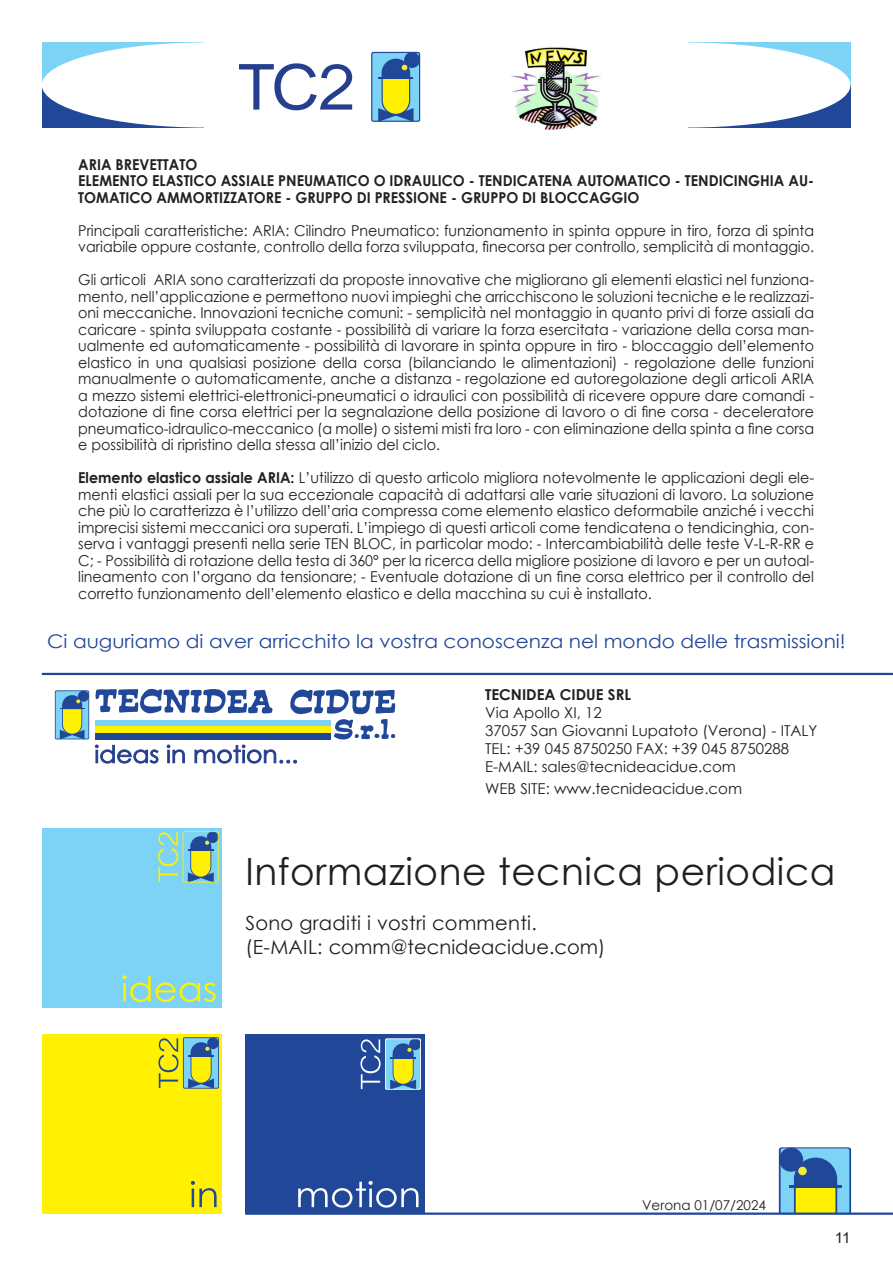
<style>
.page{position:relative;width:893px;height:1263px;background:#fff}
.page>*{position:absolute;margin:0;border:0;box-sizing:border-box;transform-origin:0 0}
.t1{font:37.5px "Century Gothic";letter-spacing:.015em;color:#231f20}
.t2{font:19.5px "Century Gothic";letter-spacing:.015em;color:#231f20}
.t3{font:18.75px "Century Gothic";color:#214898;scale:1.07 1}
.Note_Part_EN_2{font:15px/16.5px "Century Gothic";color:#231f20;text-align:justify;scale:.95 1}
.Note_Part_EN_2-2{font:700 15px/16.5px "Century Gothic";color:#231f20;scale:.95 1}
.Note_Part_EN_2-3{font:15px "Century Gothic";color:#231f20}
.Note_Part_EN_2-4{font:700 15px "Century Gothic";color:#231f20}
.pag_sx{font:15px "Arial";color:#231f20}
.t4{font:13.5px "Century Gothic";color:#231f20}
.s1{font-weight:700}
</style>
<div class="page">
<div style="left:42px;top:43px;width:808px;height:42px;background:#7cd3f6"></div>
<div style="left:42px;top:85px;width:808px;height:43px;background:#214898"></div>
<div style="left:42px;top:43px;width:325px;height:85px;background:#fff;border-radius:50%"></div>
<div style="left:525px;top:43px;width:325px;height:85px;background:#fff;border-radius:50%"></div>
<div style="left:205px;top:36px;width:483px;height:102px;background:#fff"></div>
<svg style="left:371px;top:52px;width:49px;height:70px"></svg>
<hr style="left:379px;top:77px;width:34px;height:2px;background:#214898">
<svg style="left:239px;top:63px;width:114px;height:48px"></svg>
<img style="left:511px;top:47px;width:90px;height:83px">
<div style="left:43px;top:828px;width:179px;height:180px;background:#7cd3f6"></div>
<svg style="left:122px;top:975px;width:94px;height:27px"></svg>
<svg style="left:158px;top:831px;width:61px;height:51px"></svg>
<div style="left:43px;top:1034px;width:179px;height:180px;background:#fff101"></div>
<svg style="left:191px;top:1181px;width:26px;height:26px"></svg>
<svg style="left:158px;top:1037px;width:61px;height:52px"></svg>
<svg style="left:779px;top:1147px;width:72px;height:65px"></svg>
<hr style="left:245px;top:1212px;width:648px;height:3px;background:#214898">
<div style="left:245px;top:1034px;width:180px;height:180px;background:#214898"></div>
<svg style="left:298px;top:1181px;width:120px;height:26px"></svg>
<svg style="left:360px;top:1038px;width:61px;height:52px"></svg>
<svg style="left:55px;top:688px;width:340px;height:76px"></svg>
<div style="left:71px;top:757px;width:23px;height:8px;background:#fff"></div>
<hr style="left:42px;top:673px;width:851px;height:2px;background:#214898">
<p class="Note_Part_EN_2-2" style="left:78px;top:155px;width:127px">ARIA BREVETTATO</p>
<p class="Note_Part_EN_2-2" style="left:78px;top:172px;width:776px">ELEMENTO ELASTICO ASSIALE PNEUMATICO O IDRAULICO - TENDICATENA AUTOMATICO - TENDICINGHIA AU-<br>TOMATICO AMMORTIZZATORE - GRUPPO DI PRESSIONE - GRUPPO DI BLOCCAGGIO</p>
<p class="Note_Part_EN_2" style="left:78px;top:222px;width:776px">Principali caratteristiche: ARIA: Cilindro Pneumatico: funzionamento in spinta oppure in tiro, forza di spinta variabile oppure costante, controllo della forza sviluppata, finecorsa per controllo, semplicità di montaggio.</p>
<p class="Note_Part_EN_2" style="left:78px;top:271px;width:776px">Gli articoli ARIA sono caratterizzati da proposte innovative che migliorano gli elementi elastici nel funziona&shy;mento, nell’applicazione e permettono nuovi impieghi che arricchiscono le soluzioni tecniche e le realizzazi&shy;oni meccaniche. Innovazioni tecniche comuni: - semplicità nel montaggio in quanto privi di forze assiali da caricare - spinta sviluppata costante - possibilità di variare la forza esercitata - variazione della corsa man&shy;ualmente ed automaticamente - possibilità di lavorare in spinta oppure in tiro - bloccaggio dell’elemento elastico in una qualsiasi posizione della corsa (bilanciando le alimentazioni) - regolazione delle funzioni manualmente o automaticamente, anche a distanza - regolazione ed autoregolazione degli articoli ARIA a mezzo sistemi elettrici-elettronici-pneumatici o idraulici con possibilità di ricevere oppure dare comandi - dotazione di fine corsa elettrici per la segnalazione della posizione di lavoro o di fine corsa - deceleratore pneumatico-idraulico-meccanico (a molle) o sistemi misti fra loro - con eliminazione della spinta a fine corsa e possibilità di ripristino della stessa all’inizio del ciclo.</p>
<p class="Note_Part_EN_2" style="left:78px;top:469px;width:776px"><span class="s1">Elemento elastico assiale ARIA:</span> L’utilizzo di questo articolo migliora notevolmente le applicazioni degli ele&shy;menti elastici assiali per la sua eccezionale capacità di adattarsi alle varie situazioni di lavoro. La soluzione che più lo caratterizza è l’utilizzo dell’aria compressa come elemento elastico deformabile anziché i vecchi imprecisi sistemi meccanici ora superati. L’impiego di questi articoli come tendicatena o tendicinghia, con&shy;serva i vantaggi presenti nella serie TEN BLOC, in particolar modo: - Intercambiabilità delle teste V-L-R-RR e C; - Possibilità di rotazione della testa di 360° per la ricerca della migliore posizione di lavoro e per un autoal&shy;lineamento con l’organo da tensionare; - Eventuale dotazione di un fine corsa elettrico per il controllo del corretto funzionamento dell’elemento elastico e della macchina su cui è installato.</p>
<p class="t3" style="left:47px;top:628px;width:748px">Ci auguriamo di aver arricchito la vostra conoscenza nel mondo delle trasmissioni!</p>
<p class="Note_Part_EN_2-4" style="left:485px;top:683px;width:147px">TECNIDEA CIDUE SRL</p>
<p class="Note_Part_EN_2-3" style="left:485px;top:702px;width:118px">Via Apollo XI, 12</p>
<p class="Note_Part_EN_2-3" style="left:485px;top:720px;width:334px">37057 San Giovanni Lupatoto (Verona) - ITALY</p>
<p class="Note_Part_EN_2-3" style="left:485px;top:738px;width:305px">TEL: +39 045 8750250 FAX: +39 045 8750288</p>
<p class="Note_Part_EN_2-3" style="left:485px;top:756px;width:252px">E-MAIL: sales@tecnideacidue.com</p>
<p class="Note_Part_EN_2-3" style="left:485px;top:778px;width:258px">WEB SITE: www.tecnideacidue.com</p>
<p class="t1" style="left:245px;top:845px;width:592px">Informazione tecnica periodica</p>
<p class="t2" style="left:245px;top:910px;width:293px">Sono graditi i vostri commenti.</p>
<p class="t2" style="left:245px;top:933px;width:361px">(E-MAIL: comm@tecnideacidue.com)</p>
<p class="t4" style="left:642px;top:1196px;width:125px">Verona 01/07/2024</p>
<p class="pag_sx" style="left:835px;top:1227px;width:17px">11</p>
</div>
